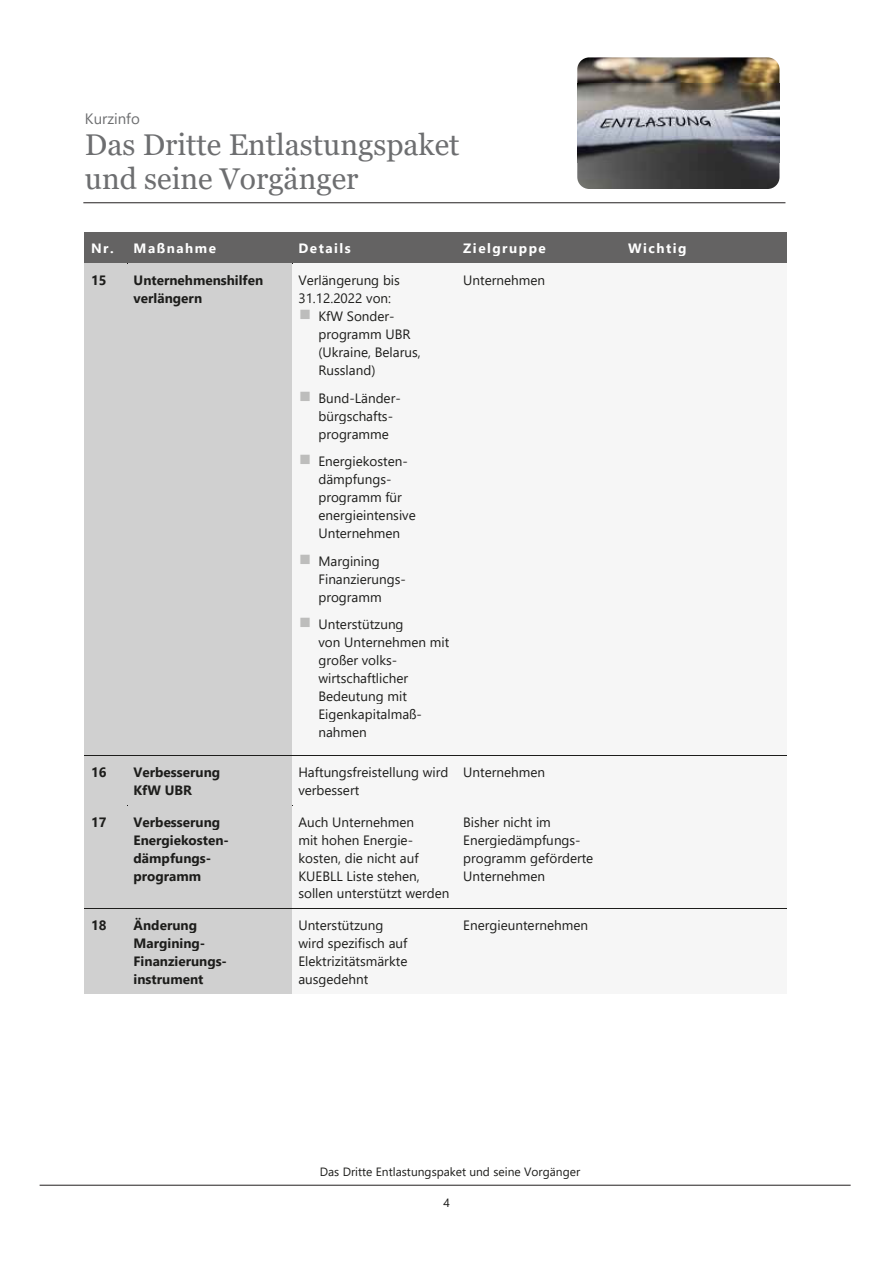
<style>
.page{position:relative;width:893px;height:1263px;background:#fff}
.page>*{position:absolute;margin:0;border:0;box-sizing:border-box;transform-origin:0 0}
.t1{font:30px/34px "Georgia";color:#6d6e70}
.t2{font:15px "Segoe UI";color:#6d6e70}
.t3{font:13.5px/18px "Segoe UI";color:#1d1d1b}
.t4{font:700 13.5px/18px "Segoe UI";color:#1d1d1b}
.t5{font:700 13.5px "Segoe UI";letter-spacing:.115em;color:#fff}
.t6{font:12px "Segoe UI";color:#1d1d1b}
</style>
<div class="page">
<hr style="left:83px;top:202px;width:702px;height:1px;background:#231f20">
<hr style="left:40px;top:1185px;width:810px;height:1px;background:#231f20">
<img style="left:577px;top:57px;width:202px;height:132px">
<div style="left:85px;top:232px;width:42px;height:31px;background:#646363"></div>
<div style="left:127px;top:232px;width:165px;height:31px;background:#646363"></div>
<div style="left:292px;top:232px;width:165px;height:31px;background:#646363"></div>
<div style="left:457px;top:232px;width:165px;height:31px;background:#646363"></div>
<div style="left:622px;top:232px;width:164px;height:31px;background:#646363"></div>
<div style="left:85px;top:264px;width:42px;height:492px;background:#d0d0d0"></div>
<div style="left:127px;top:264px;width:165px;height:492px;background:#d0d0d0"></div>
<div style="left:292px;top:264px;width:165px;height:492px;background:#f6f6f6"></div>
<div style="left:457px;top:264px;width:165px;height:492px;background:#f6f6f6"></div>
<div style="left:622px;top:264px;width:164px;height:492px;background:#f6f6f6"></div>
<hr style="left:85px;top:263px;width:42px;height:1px;background:#1d1d1b">
<hr style="left:127px;top:263px;width:165px;height:1px;background:#1d1d1b">
<hr style="left:292px;top:263px;width:165px;height:1px;background:#1d1d1b">
<hr style="left:457px;top:263px;width:165px;height:1px;background:#1d1d1b">
<hr style="left:622px;top:263px;width:164px;height:1px;background:#1d1d1b">
<div style="left:85px;top:756px;width:42px;height:49px;background:#d0d0d0"></div>
<div style="left:127px;top:756px;width:165px;height:49px;background:#d0d0d0"></div>
<div style="left:292px;top:756px;width:165px;height:49px;background:#f6f6f6"></div>
<div style="left:457px;top:756px;width:165px;height:49px;background:#f6f6f6"></div>
<div style="left:622px;top:756px;width:164px;height:49px;background:#f6f6f6"></div>
<hr style="left:127px;top:756px;width:165px;height:1px;background:#1d1d1b">
<div style="left:128px;top:756px;width:164px;height:7px;background:#d0d0d0"></div>
<hr style="left:292px;top:756px;width:165px;height:1px;background:#1d1d1b">
<div style="left:293px;top:756px;width:164px;height:7px;background:#f6f6f6"></div>
<div style="left:85px;top:806px;width:42px;height:102px;background:#d0d0d0"></div>
<div style="left:127px;top:806px;width:165px;height:102px;background:#d0d0d0"></div>
<div style="left:292px;top:806px;width:165px;height:102px;background:#f6f6f6"></div>
<div style="left:457px;top:806px;width:165px;height:102px;background:#f6f6f6"></div>
<div style="left:622px;top:806px;width:164px;height:102px;background:#f6f6f6"></div>
<hr style="left:85px;top:805px;width:42px;height:1px;background:#1d1d1b">
<hr style="left:127px;top:805px;width:165px;height:1px;background:#1d1d1b">
<hr style="left:292px;top:805px;width:165px;height:1px;background:#1d1d1b">
<hr style="left:457px;top:805px;width:165px;height:1px;background:#1d1d1b">
<hr style="left:622px;top:805px;width:164px;height:1px;background:#1d1d1b">
<div style="left:85px;top:909px;width:42px;height:85px;background:#d0d0d0"></div>
<div style="left:127px;top:909px;width:165px;height:85px;background:#d0d0d0"></div>
<div style="left:292px;top:909px;width:165px;height:85px;background:#f6f6f6"></div>
<div style="left:457px;top:909px;width:165px;height:85px;background:#f6f6f6"></div>
<div style="left:622px;top:909px;width:164px;height:85px;background:#f6f6f6"></div>
<hr style="left:85px;top:908px;width:42px;height:1px;background:#1d1d1b">
<hr style="left:127px;top:908px;width:165px;height:1px;background:#1d1d1b">
<hr style="left:292px;top:908px;width:165px;height:1px;background:#1d1d1b">
<hr style="left:457px;top:908px;width:165px;height:1px;background:#1d1d1b">
<hr style="left:622px;top:908px;width:164px;height:1px;background:#1d1d1b">
<p class="t2" style="left:85px;top:104px;width:56px">Kurzinfo</p>
<h1 class="t1" style="left:85px;top:129px;width:376px">Das Dritte Entlastungspaket und seine Vorgänger</h1>
<p class="t5" style="left:91px;top:236px;width:127px">Nr. Maßnahme</p>
<p class="t5" style="left:298px;top:236px;width:54px">Details</p>
<p class="t5" style="left:463px;top:236px;width:84px">Zielgruppe</p>
<p class="t5" style="left:628px;top:236px;width:60px">Wichtig</p>
<p class="t4" style="left:91px;top:270px;width:17px">15</p>
<p class="t4" style="left:134px;top:270px;width:131px">Unternehmenshilfen verlängern</p>
<p class="t3" style="left:298px;top:270px;width:103px">Verlängerung bis</p>
<p class="t3" style="left:463px;top:270px;width:83px">Unternehmen</p>
<p class="t3" style="left:298px;top:288px;width:94px">31.12.2022 von:</p>
<p class="t3" style="left:318px;top:306px;width:78px">KfW Sonder-</p>
<p class="t3" style="left:318px;top:324px;width:94px">programm UBR</p>
<p class="t3" style="left:318px;top:342px;width:104px">(Ukraine, Belarus,</p>
<p class="t3" style="left:318px;top:360px;width:58px">Russland)</p>
<p class="t3" style="left:318px;top:388px;width:84px">Bund-Länder&shy;bürgschafts&shy;programme</p>
<p class="t3" style="left:318px;top:451px;width:99px">Energiekosten&shy;dämpfungs&shy;programm für energieintensive<br>Unternehmen</p>
<p class="t3" style="left:318px;top:551px;width:89px">Margining<br>Finanzierungs&shy;programm</p>
<p class="t3" style="left:318px;top:614px;width:132px">Unterstützung<br>von Unternehmen mit großer volks&shy;wirtschaftlicher<br>Bedeutung mit<br>Eigenkapitalmaß&shy;nahmen</p>
<p class="t4" style="left:91px;top:762px;width:17px">16</p>
<p class="t4" style="left:134px;top:762px;width:88px">Verbesserung<br>KfW UBR</p>
<p class="t3" style="left:298px;top:762px;width:151px">Haftungsfreistellung wird verbessert</p>
<p class="t3" style="left:463px;top:762px;width:83px">Unternehmen</p>
<p class="t4" style="left:91px;top:812px;width:17px">17</p>
<p class="t4" style="left:134px;top:812px;width:97px">Verbesserung<br>Energiekosten&shy;dämpfungs&shy;programm</p>
<p class="t3" style="left:298px;top:812px;width:153px">Auch Unternehmen<br>mit hohen Energie&shy;kosten, die nicht auf<br>KUEBLL Liste stehen, sollen unterstützt werden</p>
<p class="t3" style="left:463px;top:812px;width:132px">Bisher nicht im<br>Energiedämpfungs&shy;programm geförderte<br>Unternehmen</p>
<p class="t4" style="left:91px;top:915px;width:17px">18</p>
<p class="t4" style="left:134px;top:915px;width:95px">Änderung<br>Margining-<br>Finanzierungs&shy;instrument</p>
<p class="t3" style="left:298px;top:915px;width:111px">Unterstützung wird spezifisch auf<br>Elektrizitätsmärkte ausgedehnt</p>
<p class="t3" style="left:463px;top:915px;width:126px">Energieunternehmen</p>
<p class="t6" style="left:320px;top:1161px;width:262px">Das Dritte Entlastungspaket und seine Vorgänger</p>
<p class="t6" style="left:443px;top:1191px;width:8px">4</p>
</div>
